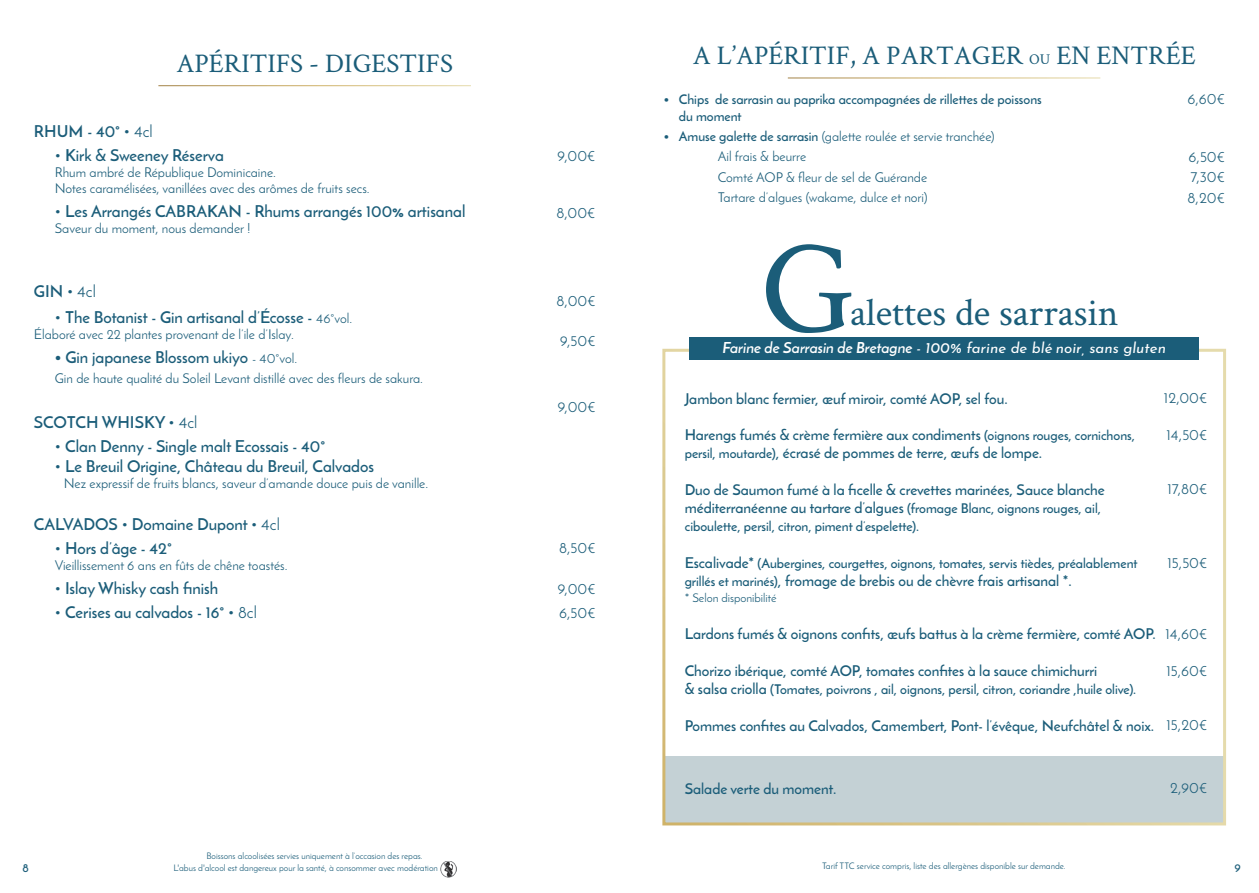
<style>
.page{position:relative;width:1259px;height:893px;background:#fff}
.page>*{position:absolute;margin:0;border:0;box-sizing:border-box;transform-origin:0 0}
.t1{font:135px "Crimson Text";color:#1b5d79}
.t2{font:39px "Crimson Text";color:#1b5d79}
.t3{font:27px "Crimson Text";color:#1b5d79}
.t4{font:600 16.5px "Josefin Sans";color:#1b5d79}
.t5{font:16.5px "Josefin Sans";color:#1b5d79}
.t6{font:600 15px/18px "Josefin Sans";color:#1b5d79}
.t7{font:15px/20.7px "Josefin Sans";color:#1b5d79;text-align:justify}
.t8{font:italic 15px "Josefin Sans";color:#fff}
.t9{font:13.5px/20.4px "Josefin Sans";color:#1b5d79}
.t10{font:600 13.5px/16.2px "Josefin Sans";color:#1b5d79}
.t11{font:12px "Josefin Sans";color:#1b5d79}
.t12{font:600 12px "Josefin Sans";color:#1b5d79}
.t13{font:9px "Josefin Sans";color:#1b5d79}
.s1{font-weight:400}
.s2{font-weight:600}
.s3{font-weight:400;font-size:13.5px}
.s4{font-size:15px}
.s5{font-weight:700}
.s6{font-size:13.5px}
</style>
<div class="page">
<div style="left:664px;top:756px;width:559px;height:66px;background:#c4d1d5"></div>
<div style="left:662px;top:349px;width:564px;height:476px;border:3px solid #fff"></div>
<div style="left:689px;top:338px;width:510px;height:22px;background:#1b5d79"></div>
<img style="left:440px;top:861px;width:16px;height:16px">
<h3 class="t3" style="left:176px;top:44px;width:278px">APÉRITIFS - DIGESTIFS</h3>
<p class="t4" style="left:34px;top:121px;width:120px">RHUM - 40° <span class="s1">• 4cl</span></p>
<p class="t4" style="left:55px;top:145px;width:170px"><span class="s1">•</span> Kirk &amp; Sweeney Réserva</p>
<p class="t9" style="left:55px;top:164px;width:316px;line-height:16.2px">Rhum ambré de République Dominicaine.<br>Notes caramélisées, vanillées avec des arômes de fruits secs.</p>
<p class="t4" style="left:55px;top:201px;width:412px"><span class="s1">•</span> Les Arrangés CABRAKAN - Rhums arrangés 100% artisanal</p>
<p class="t9" style="left:55px;top:218px;width:197px">Saveur du moment, nous demander !</p>
<p class="t5" style="left:34px;top:281px;width:64px"><span class="s2">GIN</span> • 4cl</p>
<p class="t4" style="left:55px;top:307px;width:299px"><span class="s1">•</span> The Botanist - Gin artisanal d’Écosse - <span class="s3">46°vol.</span></p>
<p class="t9" style="left:34px;top:324px;width:261px">Élaboré avec 22 plantes provenant de l’ile d’Islay.</p>
<p class="t4" style="left:55px;top:347px;width:244px">• Gin japanese Blossom ukiyo <span class="s3">- 40°vol.</span></p>
<p class="t9" style="left:55px;top:368px;width:370px">Gin de haute qualité du Soleil Levant distillé avec des fleurs de sakura.</p>
<p class="t4" style="left:34px;top:412px;width:165px">SCOTCH WHISKY <span class="s1">• 4cl</span></p>
<p class="t4" style="left:55px;top:436px;width:272px"><span class="s1">•</span> Clan Denny - Single malt Ecossais - 40°</p>
<p class="t4" style="left:55px;top:456px;width:321px"><span class="s1">•</span> Le Breuil Origine, Château du Breuil, Calvados</p>
<p class="t9" style="left:64px;top:473px;width:366px">Nez expressif de fruits blancs, saveur d’amande douce puis de vanille.</p>
<p class="t4" style="left:34px;top:514px;width:248px">CALVADOS <span class="s1">•</span> Domaine Dupont <span class="s1">• 4cl</span></p>
<p class="t4" style="left:55px;top:538px;width:119px"><span class="s1">•</span> Hors d’âge - 42°</p>
<p class="t9" style="left:55px;top:555px;width:234px">Vieillissement 6 ans en fûts de chêne toastés.</p>
<p class="t4" style="left:55px;top:578px;width:165px"><span class="s1">•</span> Islay Whisky cash finish</p>
<p class="t4" style="left:55px;top:602px;width:204px"><span class="s1">•</span> Cerises au calvados - 16° <span class="s1">• 8cl</span></p>
<p class="t13" style="left:206px;top:850px;width:218px">Boissons alcoolisées servies uniquement à l’occasion des repas.</p>
<p class="t12" style="left:22px;top:860px;width:8px">8</p>
<p class="t13" style="left:173px;top:862px;width:266px">L'abus d'alcool est dangereux pour la santé, à consommer avec modération</p>
<p class="t7" style="left:557px;top:145px;width:40px">9,00€</p>
<p class="t7" style="left:556px;top:202px;width:40px">8,00€</p>
<p class="t7" style="left:556px;top:290px;width:40px">8,00€</p>
<p class="t7" style="left:560px;top:331px;width:37px">9,50€</p>
<p class="t7" style="left:557px;top:397px;width:40px">9,00€</p>
<p class="t7" style="left:559px;top:538px;width:38px">8,50€</p>
<p class="t7" style="left:557px;top:577px;width:40px;line-height:23.5px">9,00€<br>6,50€</p>
<h3 class="t3" style="left:693px;top:37px;width:504px">A L’APÉRITIF, A PARTAGER <span class="s4">OU</span> EN ENTRÉE</h3>
<p class="t10" style="left:679px;top:91px;width:364px;text-indent:-15px">• Chips de sarrasin au paprika accompagnées de rillettes de poissons du moment</p>
<p class="t9" style="left:718px;top:126px;width:278px;text-indent:-54px"><span class="s2">• Amuse galette de sarrasin</span> (galette roulée et servie tranchée)<br>Ail frais &amp; beurre<br>Comté AOP &amp; fleur de sel de Guérande<br>Tartare d’algues (wakame, dulce et nori)</p>
<p class="t7" style="left:1187px;top:88px;width:39px">6,60€</p>
<p class="t7" style="left:1187px;top:146px;width:39px">6,50€ 7,30€ 8,20€</p>
<h1 class="t1" style="left:760px;top:197px;width:96px">G</h1>
<h2 class="t2" style="left:850px;top:286px;width:270px">alettes de sarrasin</h2>
<p class="t8" style="left:722px;top:336px;width:445px"><span class="s5">Farine de Sarrasin de Bretagne</span> - 100% farine de blé noir, sans gluten</p>
<p class="t6" style="left:684px;top:389px;width:324px">Jambon blanc fermier, œuf miroir, comté AOP, sel fou.</p>
<p class="t6" style="left:684px;top:426px;width:452px">Harengs fumés &amp; crème fermière aux condiments <span class="s6">(oignons rouges, cornichons, persil, moutarde)</span>, écrasé de pommes de terre, œufs de lompe.</p>
<p class="t6" style="left:685px;top:481px;width:422px">Duo de Saumon fumé à la ficelle &amp; crevettes marinées, Sauce blanche méditerranéenne au tartare d’algues <span class="s6">(fromage Blanc, oignons rouges, ail,</span></p>
<p class="t10" style="left:685px;top:518px;width:236px">ciboulette, persil, citron, piment d’espelette).</p>
<p class="t10" style="left:684px;top:555px;width:454px"><span class="s4">Escalivade*</span> (Aubergines, courgettes, oignons, tomates, servis tièdes, préalablement</p>
<p class="t6" style="left:684px;top:571px;width:388px"><span class="s6">grillés et marinés)</span>, fromage de brebis ou de chèvre frais artisanal *.</p>
<p class="t11" style="left:684px;top:591px;width:93px">* Selon disponibilité</p>
<p class="t6" style="left:684px;top:625px;width:472px">Lardons fumés &amp; oignons confits, œufs battus à la crème fermière, comté AOP.</p>
<p class="t6" style="left:684px;top:661px;width:414px">Chorizo ibérique, comté AOP, tomates confites à la sauce chimichurri</p>
<p class="t10" style="left:684px;top:681px;width:453px"><span class="s4">&amp; salsa criolla</span> (Tomates, poivrons , ail, oignons, persil, citron, coriandre ,huile olive).</p>
<p class="t6" style="left:684px;top:716px;width:471px">Pommes confites au Calvados, Camembert, Pont- l’évêque, Neufchâtel &amp; noix.</p>
<p class="t7" style="left:1164px;top:388px;width:45px">12,00€</p>
<p class="t7" style="left:1166px;top:424px;width:42px">14,50€</p>
<p class="t7" style="left:1167px;top:478px;width:41px">17,80€</p>
<p class="t7" style="left:1167px;top:553px;width:41px">15,50€</p>
<p class="t7" style="left:1165px;top:623px;width:43px">14,60€</p>
<p class="t7" style="left:1166px;top:661px;width:42px">15,60€</p>
<p class="t7" style="left:1166px;top:715px;width:42px">15,20€</p>
<p class="t6" style="left:684px;top:779px;width:153px">Salade verte du moment.</p>
<p class="t7" style="left:1170px;top:778px;width:39px">2,90€</p>
<p class="t13" style="left:822px;top:860px;width:245px">Tarif TTC service compris, liste des allergènes disponible sur demande.</p>
<p class="t12" style="left:1234px;top:860px;width:8px">9</p>
</div>
